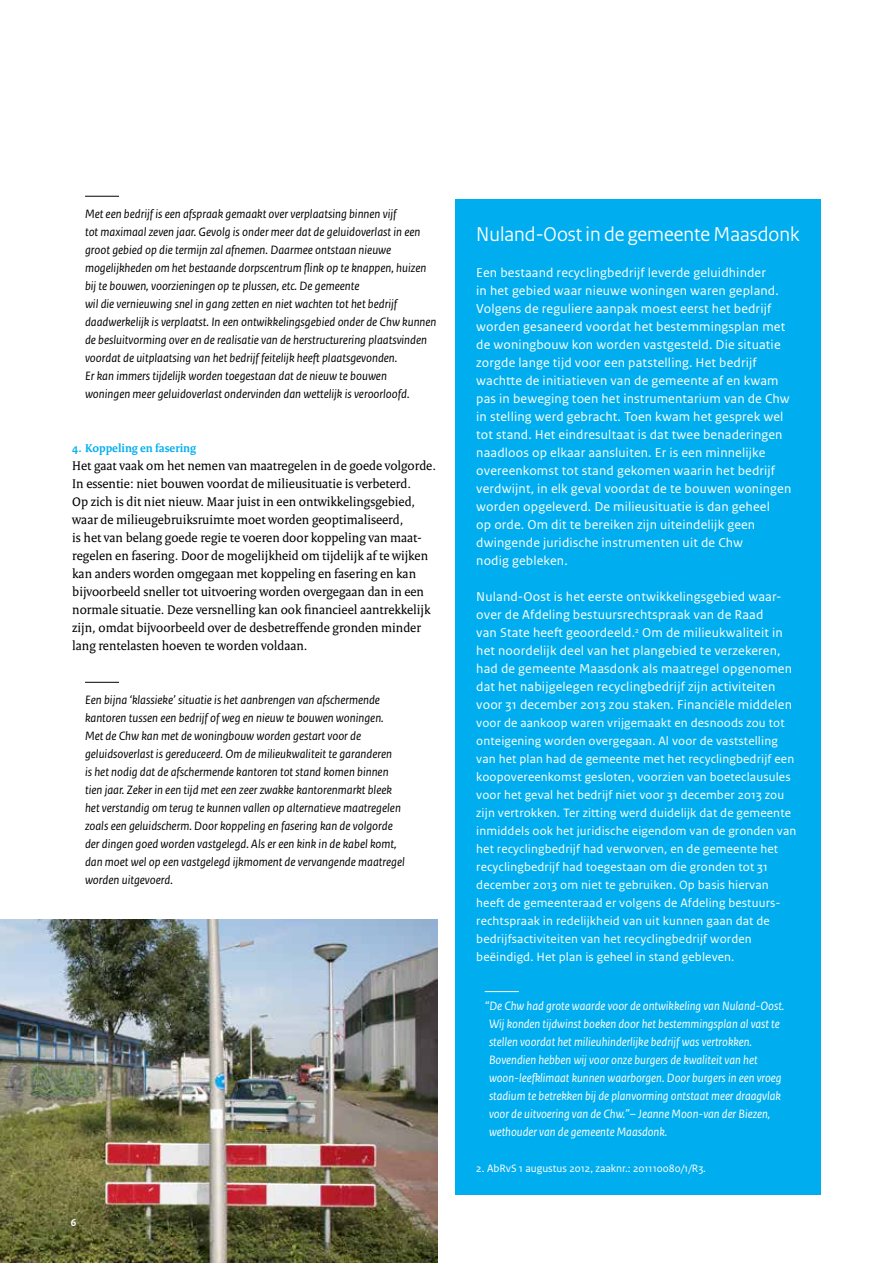
<style>
.page{position:relative;width:893px;height:1263px;background:#fff}
.page>*{position:absolute;margin:0;border:0;box-sizing:border-box;transform-origin:0 0}
.t1{font:21px "Rijksoverheid Sans Heading";color:#fff}
.t2{font:13.5px/18px "Rijksoverheid Sans Text";letter-spacing:.01em;color:#fff}
.t3{font:13.5px/18px "Rijksoverheid Serif";color:#000}
.t4{font:italic 12.75px/18px "Rijksoverheid Sans Text";color:#000}
.t5{font:12.75px/18px "Rijksoverheid Sans Text";letter-spacing:.01em;color:#fff}
.t6{font:italic 12.75px/18px "Rijksoverheid Sans Text";color:#fff}
.t7{font:700 12px "Rijksoverheid Serif";color:#00aeef}
.t8{font:11.25px "Rijksoverheid Sans Text";color:#fff}
.t9{font:700 10.5px "Rijksoverheid Sans Text";color:#fff}
</style>
<div class="page">
<hr style="left:85px;top:196px;width:34px;height:1px;background:#000">
<hr style="left:85px;top:682px;width:34px;height:1px;background:#000">
<div style="left:455px;top:200px;width:366px;height:995px;background:#00aeef"></div>
<hr style="left:485px;top:991px;width:34px;height:1px;background:#fff">
<img style="left:0;top:920px;width:438px;height:343px">
<p class="t4" style="left:85px;top:205px;width:353px">Met een bedrijf is een afspraak gemaakt over verplaatsing binnen vijf<br>tot maximaal zeven jaar. Gevolg is onder meer dat de geluidoverlast in een groot gebied op die termijn zal afnemen. Daarmee ontstaan nieuwe mogelijkheden om het bestaande dorpscentrum flink op te knappen, huizen bij te bouwen, voorzieningen op te plussen, etc. De gemeente<br>wil die vernieuwing snel in gang zetten en niet wachten tot het bedrijf daadwerkelijk is verplaatst. In een ontwikkelingsgebied onder de Chw kunnen de besluitvorming over en de realisatie van de herstructurering plaatsvinden voordat de uitplaatsing van het bedrijf feitelijk heeft plaatsgevonden.<br>Er kan immers tijdelijk worden toegestaan dat de nieuw te bouwen<br>woningen meer geluidoverlast ondervinden dan wettelijk is veroorloofd.</p>
<p class="t7" style="left:72px;top:441px;width:125px">4. Koppeling en fasering</p>
<p class="t3" style="left:72px;top:456px;width:365px">Het gaat vaak om het nemen van maatregelen in de goede volgorde.<br>In essentie: niet bouwen voordat de milieusituatie is verbeterd.<br>Op zich is dit niet nieuw. Maar juist in een ontwikkelingsgebied, waar de milieugebruiksruimte moet worden geoptimaliseerd,<br>is het van belang goede regie te voeren door koppeling van maat&shy;regelen en fasering. Door de mogelijkheid om tijdelijk af te wijken kan anders worden omgegaan met koppeling en fasering en kan bijvoorbeeld sneller tot uitvoering worden overgegaan dan in een normale situatie. Deze versnelling kan ook financieel aantrekkelijk zijn, omdat bijvoorbeeld over de desbetreffende gronden minder lang rentelasten hoeven te worden voldaan.</p>
<p class="t4" style="left:85px;top:691px;width:321px">Een bijna ‘klassieke’ situatie is het aanbrengen van afschermende kantoren tussen een bedrijf of weg en nieuw te bouwen woningen.<br>Met de Chw kan met de woningbouw worden gestart voor de geluidsoverlast is gereduceerd. Om de milieukwaliteit te garanderen<br>is het nodig dat de afschermende kantoren tot stand komen binnen tien jaar. Zeker in een tijd met een zeer zwakke kantorenmarkt bleek het verstandig om terug te kunnen vallen op alternatieve maatregelen zoals een geluidscherm. Door koppeling en fasering kan de volgorde der dingen goed worden vastgelegd. Als er een kink in de kabel komt, dan moet wel op een vastgelegd ijkmoment de vervangende maatregel worden uitgevoerd.</p>
<p class="t9" style="left:71px;top:1216px;width:7px">6</p>
<h1 class="t1" style="left:476px;top:222px;width:325px">Nuland-Oost in de gemeente Maasdonk</h1>
<p class="t2" style="left:476px;top:264px;width:317px">Een bestaand recyclingbedrijf leverde geluidhinder<br>in het gebied waar nieuwe woningen waren gepland.<br>Volgens de reguliere aanpak moest eerst het bedrijf worden gesaneerd voordat het bestemmingsplan met de woningbouw kon worden vastgesteld. Die situatie zorgde lange tijd voor een patstelling. Het bedrijf wachtte de initiatieven van de gemeente af en kwam pas in beweging toen het instrumentarium van de Chw in stelling werd gebracht. Toen kwam het gesprek wel tot stand. Het eindresultaat is dat twee benaderingen naadloos op elkaar aansluiten. Er is een minnelijke overeenkomst tot stand gekomen waarin het bedrijf verdwijnt, in elk geval voordat de te bouwen woningen worden opgeleverd. De milieusituatie is dan geheel<br>op orde. Om dit te bereiken zijn uiteindelijk geen dwingende juridische instrumenten uit de Chw<br>nodig gebleken.</p>
<p class="t2" style="left:476px;top:588px;width:317px">Nuland-Oost is het eerste ontwikkelingsgebied waar&shy;over de Afdeling bestuursrechtspraak van de Raad<br>van State heeft geoordeeld.<sup>2</sup> Om de milieukwaliteit in het noordelijk deel van het plangebied te verzekeren, had de gemeente Maasdonk als maatregel opgenomen dat het nabijgelegen recyclingbedrijf zijn activiteiten voor 31 december 2013 zou staken. Financiële middelen</p>
<p class="t5" style="left:476px;top:714px;width:322px">voor de aankoop waren vrijgemaakt en desnoods zou tot onteigening worden overgegaan. Al voor de vaststelling van het plan had de gemeente met het recyclingbedrijf een koopovereenkomst gesloten, voorzien van boeteclausules voor het geval het bedrijf niet voor 31 december 2013 zou zijn vertrokken. Ter zitting werd duidelijk dat de gemeente inmiddels ook het juridische eigendom van de gronden van het recyclingbedrijf had verworven, en de gemeente het recyclingbedrijf had toegestaan om die gronden tot 31 december 2013 om niet te gebruiken. Op basis hiervan heeft de gemeenteraad er volgens de Afdeling bestuurs&shy;rechtspraak in redelijkheid van uit kunnen gaan dat de bedrijfsactiviteiten van het recyclingbedrijf worden beëindigd. Het plan is geheel in stand gebleven.</p>
<p class="t6" style="left:489px;top:997px;width:297px;text-indent:-4px">“De Chw had grote waarde voor de ontwikkeling van Nuland-Oost.<br>Wij konden tijdwinst boeken door het bestemmingsplan al vast te stellen voordat het milieuhinderlijke bedrijf was vertrokken.<br>Bovendien hebben wij voor onze burgers de kwaliteit van het woon-leefklimaat kunnen waarborgen. Door burgers in een vroeg stadium te betrekken bij de planvorming ontstaat meer draagvlak voor de uitvoering van de Chw.”– Jeanne Moon-van der Biezen, wethouder van de gemeente Maasdonk.</p>
<p class="t8" style="left:476px;top:1162px;width:231px">2. AbRvS 1 augustus 2012, zaaknr.: 201110080/1/R3.</p>
</div>
